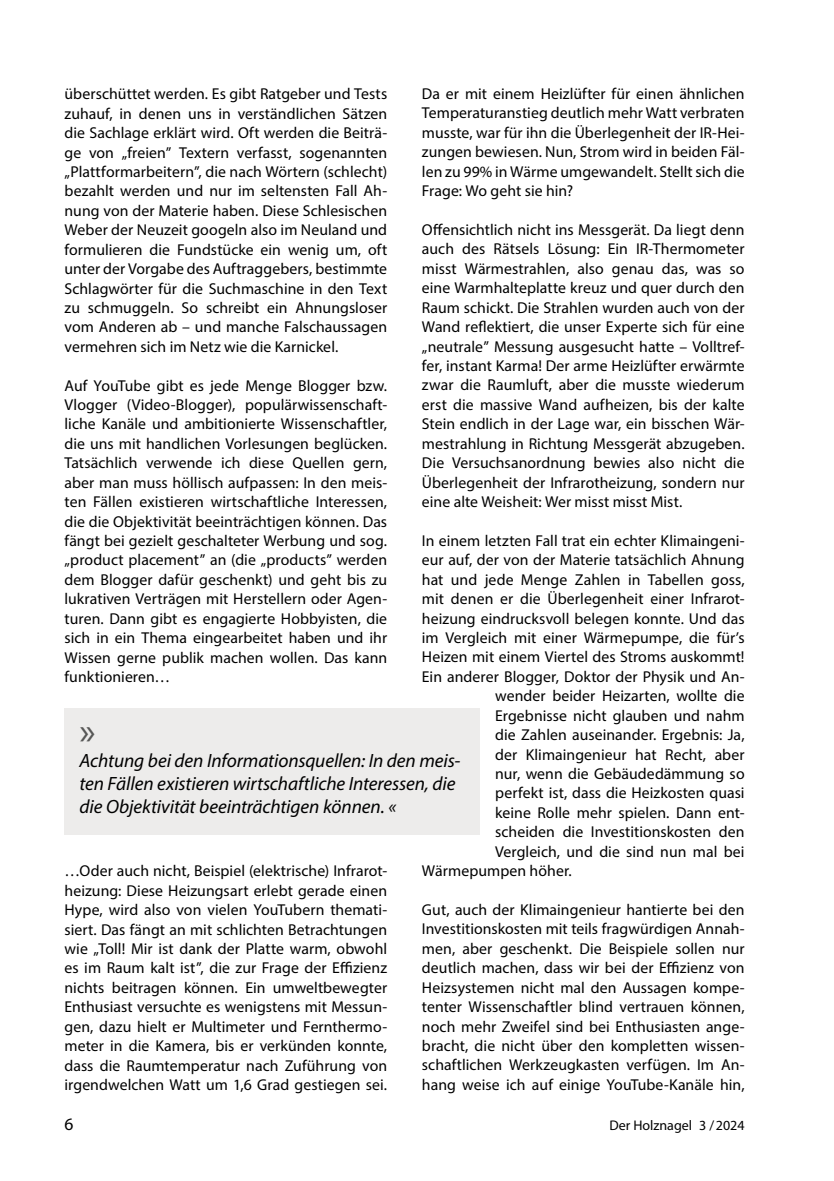
<style>
.page{position:relative;width:834px;height:1181px;background:#fff}
.page>*{position:absolute;margin:0;border:0;box-sizing:border-box;transform-origin:0 0}
.t1{font:38.5px "Myriad Pro";color:#575756}
.t2{font:italic 19.25px/23.1px "Myriad Pro";letter-spacing:-.005em;color:#000}
.t3{font:17.5px "Myriad Pro";color:#000}
.t4{font:15.75px/19.4px "Myriad Pro";letter-spacing:.005em;color:#000;text-align:justify}
.t5{font:14px "Myriad Pro";color:#000}
</style>
<div class="page">
<div style="left:64px;top:708px;width:416px;height:126px;background:#edeceb"></div>
<p class="t4" style="left:422px;top:84px;width:324px">Da er mit einem Heizlüfter für einen ähnlichen Temperaturanstieg deutlich mehr Watt verbraten musste, war für ihn die Überlegenheit der IR-Hei&shy;zungen bewiesen. Nun, Strom wird in beiden Fäl&shy;len zu 99% in Wärme umgewandelt. Stellt sich die Frage: Wo geht sie hin?</p>
<p class="t4" style="left:422px;top:220px;width:324px">Offensichtlich nicht ins Messgerät. Da liegt denn auch des Rätsels Lösung: Ein IR-Thermometer misst Wärmestrahlen, also genau das, was so eine Warmhalteplatte kreuz und quer durch den Raum schickt. Die Strahlen wurden auch von der Wand reflektiert, die unser Experte sich für eine „neutrale” Messung ausgesucht hatte – Volltref&shy;fer, instant Karma! Der arme Heizlüfter erwärmte zwar die Raumluft, aber die musste wiederum erst die massive Wand aufheizen, bis der kalte Stein endlich in der Lage war, ein bisschen Wär&shy;mestrahlung in Richtung Messgerät abzugeben.<br>Die Versuchsanordnung bewies also nicht die Überlegenheit der Infrarotheizung, sondern nur eine alte Weisheit: Wer misst misst Mist.</p>
<p class="t4" style="left:422px;top:530px;width:324px">In einem letzten Fall trat ein echter Klimaingeni-</p>
<p class="t4" style="left:422px;top:550px;width:324px">eur auf, der von der Materie tatsächlich Ahnung</p>
<p class="t4" style="left:422px;top:569px;width:324px">hat und jede Menge Zahlen in Tabellen goss,</p>
<p class="t4" style="left:422px;top:589px;width:324px">mit denen er die Überlegenheit einer Infrarot-</p>
<p class="t4" style="left:422px;top:608px;width:324px">heizung eindrucksvoll belegen konnte. Und das</p>
<p class="t4" style="left:422px;top:628px;width:324px">im Vergleich mit einer Wärmepumpe, die für’s</p>
<p class="t4" style="left:422px;top:647px;width:324px">Heizen mit einem Viertel des Stroms auskommt!</p>
<p class="t4" style="left:422px;top:666px;width:324px">Ein anderer Blogger, Doktor der Physik und An-</p>
<p class="t4" style="left:495px;top:686px;width:251px">wender beider Heizarten, wollte die</p>
<p class="t4" style="left:495px;top:705px;width:251px">Ergebnisse nicht glauben und nahm</p>
<p class="t4" style="left:495px;top:725px;width:251px">die Zahlen auseinander. Ergebnis: Ja,</p>
<p class="t4" style="left:495px;top:744px;width:251px">der Klimaingenieur hat Recht, aber</p>
<p class="t4" style="left:495px;top:763px;width:251px">nur, wenn die Gebäudedämmung so</p>
<p class="t4" style="left:495px;top:783px;width:251px">perfekt ist, dass die Heizkosten quasi</p>
<p class="t4" style="left:495px;top:802px;width:251px">keine Rolle mehr spielen. Dann ent-</p>
<p class="t4" style="left:495px;top:822px;width:251px">scheiden die Investitionskosten den</p>
<p class="t4" style="left:495px;top:841px;width:251px">Vergleich, und die sind nun mal bei</p>
<p class="t4" style="left:422px;top:861px;width:151px">Wärmepumpen höher.</p>
<p class="t4" style="left:422px;top:899px;width:324px">Gut, auch der Klimaingenieur hantierte bei den Investitionskosten mit teils fragwürdigen Annah&shy;men, aber geschenkt. Die Beispiele sollen nur deutlich machen, dass wir bei der Effizienz von Heizsystemen nicht mal den Aussagen kompe&shy;tenter Wissenschaftler blind vertrauen können, noch mehr Zweifel sind bei Enthusiasten ange&shy;bracht, die nicht über den kompletten wissen&shy;schaftlichen Werkzeugkasten verfügen. Im An&shy;hang weise ich auf einige YouTube-Kanäle hin,</p>
<p class="t4" style="left:64px;top:84px;width:324px">überschüttet werden. Es gibt Ratgeber und Tests zuhauf, in denen uns in verständlichen Sätzen die Sachlage erklärt wird. Oft werden die Beiträ&shy;ge von „freien” Textern verfasst, sogenannten „Plattformarbeitern”, die nach Wörtern (schlecht) bezahlt werden und nur im seltensten Fall Ah&shy;nung von der Materie haben. Diese Schlesischen Weber der Neuzeit googeln also im Neuland und formulieren die Fundstücke ein wenig um, oft unter der Vorgabe des Auftraggebers, bestimmte Schlagwörter für die Suchmaschine in den Text zu schmuggeln. So schreibt ein Ahnungsloser vom Anderen ab – und manche Falschaussagen vermehren sich im Netz wie die Karnickel.</p>
<p class="t4" style="left:64px;top:375px;width:324px">Auf YouTube gibt es jede Menge Blogger bzw.<br>Vlogger (Video-Blogger), populärwissenschaft&shy;liche Kanäle und ambitionierte Wissenschaftler, die uns mit handlichen Vorlesungen beglücken.<br>Tatsächlich verwende ich diese Quellen gern, aber man muss höllisch aufpassen: In den meis&shy;ten Fällen existieren wirtschaftliche Interessen, die die Objektivität beeinträchtigen können. Das fängt bei gezielt geschalteter Werbung und sog. „product placement” an (die „products” werden dem Blogger dafür geschenkt) und geht bis zu lukrativen Verträgen mit Herstellern oder Agen&shy;turen. Dann gibt es engagierte Hobbyisten, die sich in ein Thema eingearbeitet haben und ihr Wissen gerne publik machen wollen. Das kann funktionieren…</p>
<h1 class="t1" style="left:79px;top:707px;width:18px">»</h1>
<p class="t2" style="left:79px;top:749px;width:382px">Achtung bei den Informationsquellen: In den meis&shy;ten Fällen existieren wirtschaftliche Interessen, die die Objektivität beeinträchtigen können. «</p>
<p class="t4" style="left:64px;top:861px;width:324px">…Oder auch nicht, Beispiel (elektrische) Infrarot&shy;heizung: Diese Heizungsart erlebt gerade einen Hype, wird also von vielen YouTubern themati&shy;siert. Das fängt an mit schlichten Betrachtungen wie „Toll! Mir ist dank der Platte warm, obwohl es im Raum kalt ist”, die zur Frage der Effizienz nichts beitragen können. Ein umweltbewegter Enthusiast versuchte es wenigstens mit Messun&shy;gen, dazu hielt er Multimeter und Fernthermo&shy;meter in die Kamera, bis er verkünden konnte, dass die Raumtemperatur nach Zuführung von irgendwelchen Watt um 1,6 Grad gestiegen sei.</p>
<p class="t3" style="left:64px;top:1113px;width:10px">6</p>
<p class="t5" style="left:609px;top:1116px;width:137px">Der Holznagel 3 /2024</p>
</div>
